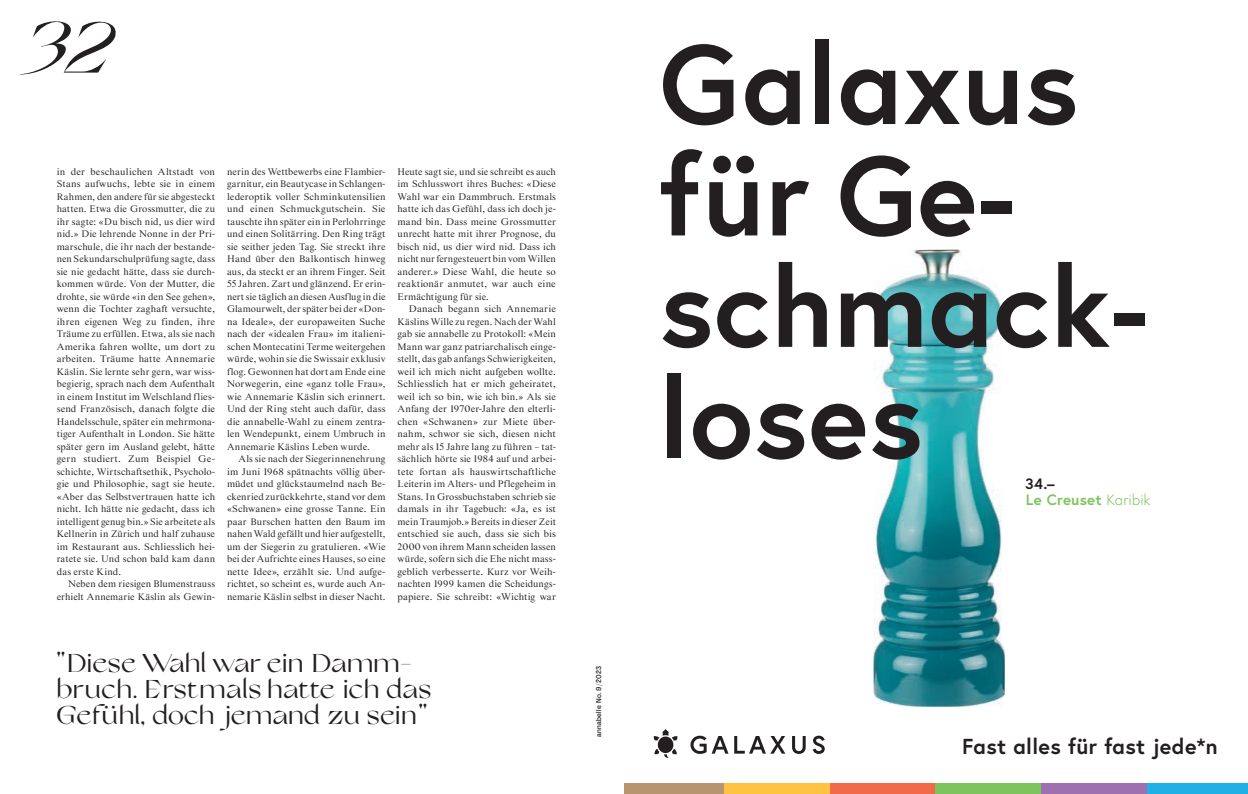
<style>
.page{position:relative;width:1248px;height:794px;background:#fff}
.page>*{position:absolute;margin:0;border:0;box-sizing:border-box;transform-origin:0 0}
.t1{font:700 112.3px/111.4px "Europa";letter-spacing:.005em;color:#231f20}
.t2{font:italic 71.3px "Grand Slang";color:#231f20}
.t3{font:26px/26px "Grand Slang";letter-spacing:.01em;color:#231f20}
.t4{font:700 21.7px "Europa";letter-spacing:.02em;color:#231f20}
.t5{font:700 15px/16px "Europa";letter-spacing:.015em;color:#7dc45e}
.t6{font:9.7px/12.5px "Starling";letter-spacing:.01em;color:#231f20;text-align:justify}
.t7{font:500 condensed 7px "Agrandir";letter-spacing:.045em;color:#231f20}
.s1{color:#231f20}
.s2{font-weight:300}
</style>
<div class="page">
<div style="left:624px;top:783px;width:99px;height:11px;background:#b79571"></div>
<div style="left:723px;top:783px;width:106px;height:11px;background:#fec340"></div>
<div style="left:829px;top:783px;width:106px;height:11px;background:#f26a4a"></div>
<div style="left:935px;top:783px;width:106px;height:11px;background:#7dc45e"></div>
<div style="left:1041px;top:783px;width:106px;height:11px;background:#9f70af"></div>
<div style="left:1147px;top:783px;width:100px;height:11px;background:#1fb0e6"></div>
<svg style="left:653px;top:729px;width:24px;height:29px"></svg>
<svg style="left:690px;top:735px;width:134px;height:19px"></svg>
<img style="left:873px;top:249px;width:132px;height:457px">
<h2 class="t2" style="left:20px;top:-4px;width:97px">32</h2>
<p class="t6" style="left:57px;top:165px;width:160px">in der beschaulichen Altstadt von Stans aufwuchs, lebte sie in einem Rahmen, den andere für sie abgesteckt hatten. Etwa die Grossmutter, die zu ihr sagte: «Du bisch nid, us dier wird nid.» Die lehrende Nonne in der Pri&shy;marschule, die ihr nach der bestande&shy;nen Sekundarschulprüfung sagte, dass sie nie gedacht hätte, dass sie durch&shy;kommen würde. Von der Mutter, die drohte, sie würde «in den See gehen», wenn die Tochter zaghaft versuchte, ihren eigenen Weg zu finden, ihre Träume zu erfüllen. Etwa, als sie nach Amerika fahren wollte, um dort zu arbeiten. Träume hatte Annemarie Käslin. Sie lernte sehr gern, war wiss&shy;begierig, sprach nach dem Aufenthalt in einem Institut im Welschland flies&shy;send Französisch, danach folgte die Handelsschule, später ein mehrmona&shy;tiger Aufenthalt in London. Sie hätte später gern im Ausland gelebt, hätte gern studiert. Zum Beispiel Ge&shy;schichte, Wirtschaftsethik, Psycholo&shy;gie und Philosophie, sagt sie heute. «Aber das Selbstvertrauen hatte ich nicht. Ich hätte nie gedacht, dass ich intelligent genug bin.» Sie arbeitete als Kellnerin in Zürich und half zuhause im Restaurant aus. Schliesslich hei&shy;ratete sie. Und schon bald kam dann das erste Kind.</p>
<p class="t6" style="left:57px;top:578px;width:160px;text-align:right">Neben dem riesigen Blumenstrauss erhielt Annemarie Käslin als Gewin-</p>
<p class="t6" style="left:227px;top:165px;width:160px">nerin des Wettbewerbs eine Flambier&shy;garnitur, ein Beautycase in Schlangen&shy;lederoptik voller Schminkutensilien und einen Schmuckgutschein. Sie tauschte ihn später ein in Perlohrringe und einen Solitärring. Den Ring trägt sie seither jeden Tag. Sie streckt ihre Hand über den Balkontisch hinweg aus, da steckt er an ihrem Finger. Seit 55 Jahren. Zart und glänzend. Er erin&shy;nert sie täglich an diesen Ausflug in die Glamourwelt, der später bei der «Don&shy;na Ideale», der europaweiten Suche nach der «idealen Frau» im italieni&shy;schen Montecatini Terme weitergehen würde, wohin sie die Swissair exklusiv flog. Gewonnen hat dort am Ende eine Norwegerin, eine «ganz tolle Frau», wie Annemarie Käslin sich erinnert.<br>Und der Ring steht auch dafür, dass die annabelle-Wahl zu einem zentra&shy;len Wendepunkt, einem Umbruch in Annemarie Käslins Leben wurde.</p>
<p class="t6" style="left:227px;top:453px;width:160px;text-indent:11px">Als sie nach der Siegerinnenehrung im Juni 1968 spätnachts völlig über&shy;müdet und glückstaumelnd nach Be&shy;ckenried zurückkehrte, stand vor dem «Schwanen» eine grosse Tanne. Ein paar Burschen hatten den Baum im nahen Wald gefällt und hier aufgestellt, um der Siegerin zu gratulieren. «Wie bei der Aufrichte eines Hauses, so eine nette Idee», erzählt sie. Und aufge&shy;richtet, so scheint es, wurde auch An&shy;nemarie Käslin selbst in dieser Nacht.</p>
<p class="t6" style="left:397px;top:165px;width:160px">Heute sagt sie, und sie schreibt es auch im Schlusswort ihres Buches: «Diese Wahl war ein Dammbruch. Erstmals hatte ich das Gefühl, dass ich doch je&shy;mand bin. Dass meine Grossmutter unrecht hatte mit ihrer Prognose, du bisch nid, us dier wird nid. Dass ich nicht nur ferngesteuert bin vom Willen anderer.» Diese Wahl, die heute so reaktionär anmutet, war auch eine Ermächtigung für sie.</p>
<p class="t6" style="left:397px;top:303px;width:160px;text-indent:11px">Danach begann sich Annemarie Käslins Wille zu regen. Nach der Wahl gab sie annabelle zu Protokoll: «Mein Mann war ganz patriarchalisch einge&shy;stellt, das gab anfangs Schwierigkeiten, weil ich mich nicht aufgeben wollte.<br>Schliesslich hat er mich geheiratet, weil ich so bin, wie ich bin.» Als sie Anfang der 1970er-Jahre den elterli&shy;chen «Schwanen» zur Miete über&shy;nahm, schwor sie sich, diesen nicht mehr als 15 Jahre lang zu führen – tat&shy;sächlich hörte sie 1984 auf und arbei&shy;tete fortan als hauswirtschaftliche Leiterin im Alters- und Pflegeheim in Stans. In Grossbuchstaben schrieb sie damals in ihr Tagebuch: «Ja, es ist mein Traumjob.» Bereits in dieser Zeit entschied sie auch, dass sie sich bis 2000 von ihrem Mann scheiden lassen würde, sofern sich die Ehe nicht mass&shy;geblich verbesserte. Kurz vor Weih&shy;nachten 1999 kamen die Scheidungs&shy;papiere. Sie schreibt: «Wichtig war</p>
<h3 class="t3" style="left:56px;top:651px;width:375px">"Diese Wahl war ein Damm&shy;bruch. Erstmals hatte ich das<br>Gefühl, doch jemand zu sein"</h3>
<p class="t7" style="left:594px;top:737px;width:73px;rotate:-90deg">annabelle No. 9/2023</p>
<h1 class="t1" style="left:659px;top:26px;width:490px">Galaxus für Ge&shy;schmack&shy;loses</h1>
<h3 class="t5" style="left:1025px;top:475px;width:127px"><span class="s1">34.–<br></span>Le Creuset <span class="s2">Karibik</span></h3>
<h3 class="t4" style="left:962px;top:731px;width:257px">Fast alles für fast jede*n</h3>
</div>
